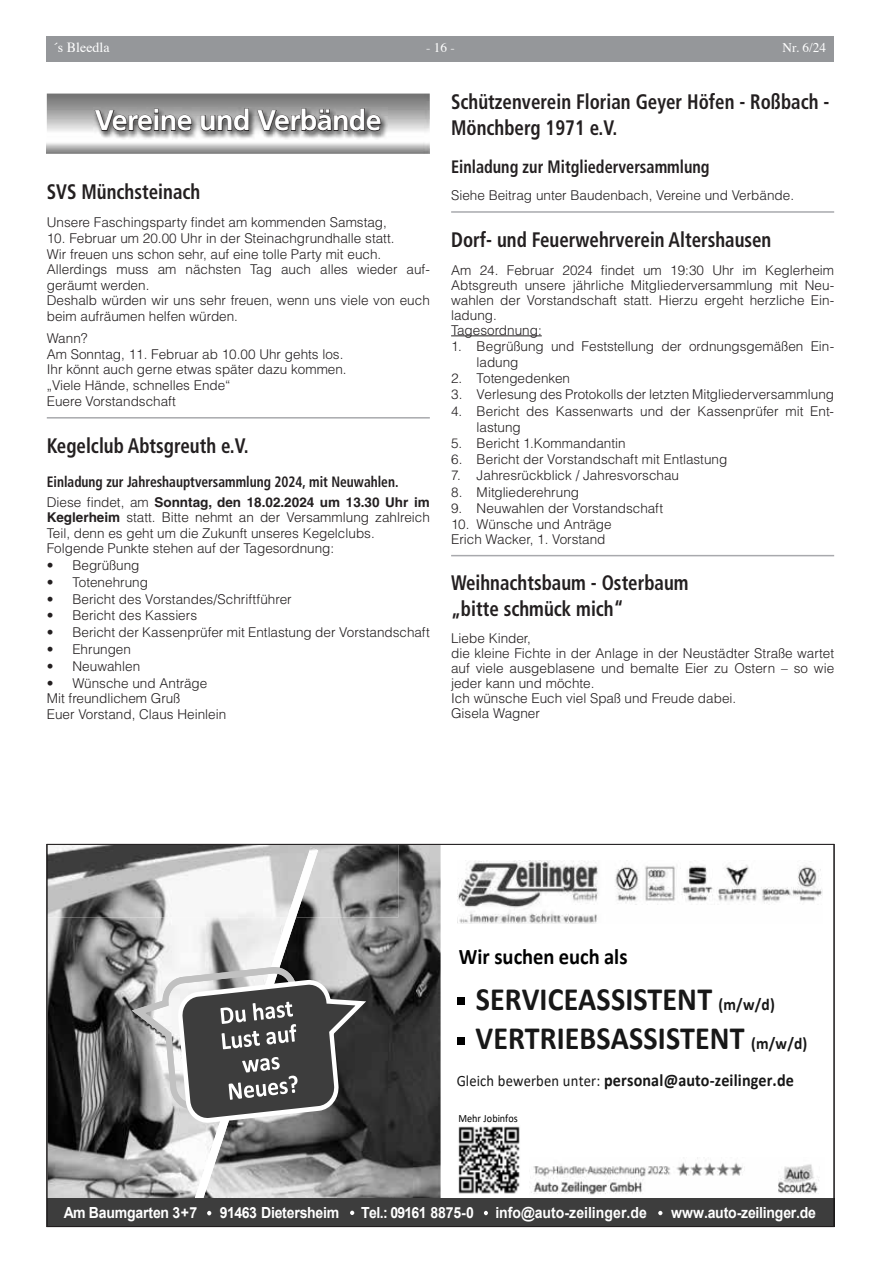
<style>
.page{position:relative;width:881px;height:1263px;background:#fff}
.page>*{position:absolute;margin:0;border:0;box-sizing:border-box;transform-origin:0 0}
.t1{font:700 32.7px "Calibri";letter-spacing:.005em;color:#171717;scale:.92 1}
.t2{font:700 32.55px "Calibri";letter-spacing:.005em;color:#171717;scale:.92 1}
.t3{font:700 28.5px "Frutiger LT";letter-spacing:-.02em;color:#fff}
.t4{font:700 22.35px "Calibri";color:#000;scale:.92 1}
.t5{font:700 condensed 21px/25.2px "Frutiger LT";color:#231f20;scale:.9 1}
.t6{font:700 condensed 18px "Frutiger LT";color:#231f20;scale:.9 1}
.t7{font:700 17.55px "Calibri";letter-spacing:.005em;color:#171717;scale:.92 1}
.t8{font:700 15.3px "Arial";letter-spacing:-.01em;color:#fff;scale:.92 1}
.t9{font:700 15.3px "Arial";letter-spacing:-.045em;color:#fff;scale:.92 1}
.t10{font:700 condensed 15px "Frutiger LT";color:#231f20;scale:.9 1}
.t11{font:13.95px "Times";color:#fff}
.t12{font:300 13.5px/15.6px "Helvetica LT";color:#231f20}
.t13{font:13.2px "Times";color:#fff}
.t14{font:11.1px "Calibri";color:#000;scale:.92 1}
.s1{font-weight:700}
.s2{font-size:16.8px}
.s3{font-weight:400;font-size:15.75px}
</style>
<div class="page">
<div style="left:47px;top:36px;width:786px;height:26px;background:#95979a"></div>
<hr style="left:451px;top:211px;width:382px;height:2px;background:#a8a9ad">
<hr style="left:451px;top:335px;width:90px;height:1px;background:#231f20">
<hr style="left:451px;top:555px;width:382px;height:1px;background:#a8a9ad">
<hr style="left:47px;top:417px;width:382px;height:2px;background:#a8a9ad">
<img style="left:93px;top:108px;width:294px;height:31px">
<svg style="left:94px;top:109px;width:98px;height:22px;background:#747373"></svg>
<svg style="left:200px;top:108px;width:49px;height:23px"></svg>
<svg style="left:256px;top:108px;width:125px;height:23px;background:#727171"></svg>
<img style="left:531px;top:1158px;width:288px;height:37px">
<img style="left:49px;top:846px;width:391px;height:352px">
<img style="left:458px;top:1126px;width:62px;height:68px">
<div style="left:457px;top:997px;width:7px;height:8px;background:#000"></div>
<div style="left:457px;top:1037px;width:7px;height:7px;background:#000"></div>
<svg style="left:125px;top:917px;width:246px;height:281px"></svg>
<div style="left:47px;top:1198px;width:786px;height:29px;background:#3d3d3d"></div>
<svg style="left:484px;top:1211px;width:3px;height:4px"></svg>
<svg style="left:658px;top:1211px;width:4px;height:4px"></svg>
<svg style="left:207px;top:1211px;width:4px;height:4px"></svg>
<svg style="left:350px;top:1210px;width:4px;height:5px"></svg>
<img style="left:49px;top:846px;width:349px;height:71px">
<img style="left:287px;top:847px;width:31px;height:70px">
<img style="left:457px;top:860px;width:364px;height:64px">
<p class="t11" style="left:53px;top:34px;width:58px">´s Bleedla</p>
<p class="t13" style="left:426px;top:35px;width:30px">- 16 -</p>
<p class="t13" style="left:782px;top:35px;width:45px">Nr. 6/24</p>
<h3 class="t3" style="left:95px;top:104px;width:288px">Vereine und Verbände</h3>
<h3 class="t5" style="left:47px;top:179px;width:172px">SVS Münchsteinach</h3>
<p class="t12" style="left:47px;top:215px;width:341px">Unsere Faschingsparty findet am kommenden Samstag,</p>
<p class="t12" style="left:47px;top:230px;width:384px">10. Februar um 20.00 Uhr in der Steinachgrundhalle statt.<br>Wir freuen uns schon sehr, auf eine tolle Party mit euch.<br>Allerdings muss am nächsten Tag auch alles wieder auf&shy;geräumt werden.<br>Deshalb würden wir uns sehr freuen, wenn uns viele von euch beim aufräumen helfen würden.</p>
<p class="t12" style="left:47px;top:330px;width:301px">Wann?<br>Am Sonntag, 11. Februar ab 10.00 Uhr gehts los.<br>Ihr könnt auch gerne etwas später dazu kommen. „Viele Hände, schnelles Ende“<br>Euere Vorstandschaft</p>
<h3 class="t5" style="left:47px;top:433px;width:226px">Kegelclub Abtsgreuth e.V.</h3>
<p class="t10" style="left:47px;top:473px;width:392px">Einladung zur Jahreshauptversammlung 2024, mit Neuwahlen.</p>
<p class="t12" style="left:47px;top:494px;width:384px">Diese findet, am <span class="s1">Sonntag, den 18.02.2024 um 13.30 Uhr im Keglerheim</span> statt. Bitte nehmt an der Versammlung zahlreich Teil, denn es geht um die Zukunft unseres Kegelclubs.<br>Folgende Punkte stehen auf der Tagesordnung:</p>
<p class="t12" style="left:47px;top:557px;width:94px">• Begrüßung</p>
<p class="t12" style="left:47px;top:574px;width:103px">• Totenehrung</p>
<p class="t12" style="left:47px;top:591px;width:246px">• Bericht des Vorstandes/Schriftführer</p>
<p class="t12" style="left:47px;top:608px;width:152px">• Bericht des Kassiers</p>
<p class="t12" style="left:47px;top:624px;width:384px">• Bericht der Kassenprüfer mit Entlastung der Vorstandschaft</p>
<p class="t12" style="left:47px;top:641px;width:86px">• Ehrungen</p>
<p class="t12" style="left:47px;top:658px;width:95px">• Neuwahlen</p>
<p class="t12" style="left:47px;top:675px;width:181px">• Wünsche und Anträge<br>Mit freundlichem Gruß<br>Euer Vorstand, Claus Heinlein</p>
<h3 class="t5" style="left:451px;top:89px;width:421px">Schützenverein Florian Geyer Höfen - Roßbach -<br>Mönchberg 1971 e.V.</h3>
<h3 class="t6" style="left:451px;top:156px;width:288px">Einladung zur Mitgliederversammlung</h3>
<p class="t12" style="left:451px;top:188px;width:344px">Siehe Beitrag unter Baudenbach, Vereine und Verbände.</p>
<h3 class="t5" style="left:451px;top:227px;width:357px">Dorf- und Feuerwehrverein Altershausen</h3>
<p class="t12" style="left:451px;top:262px;width:384px;line-height:15px">Am 24. Februar 2024 findet um 19:30 Uhr im Keglerheim Abtsgreuth unsere jährliche Mitgliederversammlung mit Neu&shy;wahlen der Vorstandschaft statt. Hierzu ergeht herzliche Ein&shy;ladung.<br>Tagesordnung:</p>
<p class="t12" style="left:476px;top:338px;width:359px;line-height:16.2px;text-indent:-26px">1. Begrüßung und Feststellung der ordnungsgemäßen Ein&shy;ladung</p>
<p class="t12" style="left:451px;top:370px;width:120px">2. Totengedenken</p>
<p class="t12" style="left:451px;top:387px;width:384px">3. Verlesung des Protokolls der letzten Mitgliederversammlung</p>
<p class="t12" style="left:476px;top:402px;width:359px;line-height:16.2px;text-indent:-26px">4. Bericht des Kassenwarts und der Kassenprüfer mit Ent&shy;lastung</p>
<p class="t12" style="left:451px;top:435px;width:176px">5. Bericht 1.Kommandantin</p>
<p class="t12" style="left:451px;top:451px;width:277px">6. Bericht der Vorstandschaft mit Entlastung</p>
<p class="t12" style="left:451px;top:468px;width:229px">7. Jahresrückblick / Jahresvorschau</p>
<p class="t12" style="left:451px;top:484px;width:129px">8. Mitgliederehrung</p>
<p class="t12" style="left:451px;top:500px;width:213px">9. Neuwahlen der Vorstandschaft</p>
<p class="t12" style="left:451px;top:516px;width:162px;line-height:15px">10. Wünsche und Anträge<br>Erich Wacker, 1. Vorstand</p>
<h3 class="t5" style="left:451px;top:570px;width:265px">Weihnachtsbaum - Osterbaum „bitte schmück mich“</h3>
<p class="t12" style="left:451px;top:631px;width:384px;line-height:15px">Liebe Kinder,<br>die kleine Fichte in der Anlage in der Neustädter Straße wartet auf viele ausgeblasene und bemalte Eier zu Ostern – so wie jeder kann und möchte.<br>Ich wünsche Euch viel Spaß und Freude dabei.<br>Gisela Wagner</p>
<h3 class="t4" style="left:458px;top:940px;width:185px">Wir suchen euch als</h3>
<h1 class="t1" style="left:475px;top:976px;width:326px">SERVICEASSISTENT <span class="s2">(m/w/d)</span></h1>
<h2 class="t2" style="left:475px;top:1015px;width:362px">VERTRIEBSASSISTENT <span class="s2">(m/w/d)</span></h2>
<p class="t7" style="left:456px;top:1068px;width:368px"><span class="s3">Gleich bewerben unter:</span> personal@auto-zeilinger.de</p>
<p class="t14" style="left:458px;top:1110px;width:66px">Mehr Jobinfos</p>
<p class="t8" style="left:64px;top:1202px;width:147px">Am Baumgarten 3+7</p>
<p class="t8" style="left:219px;top:1202px;width:131px">91463 Dietersheim</p>
<p class="t9" style="left:361px;top:1202px;width:124px">Tel.: 09161 8875-0</p>
<p class="t8" style="left:495px;top:1202px;width:166px">info@auto-zeilinger.de</p>
<p class="t8" style="left:671px;top:1202px;width:159px">www.auto-zeilinger.de</p>
</div>
